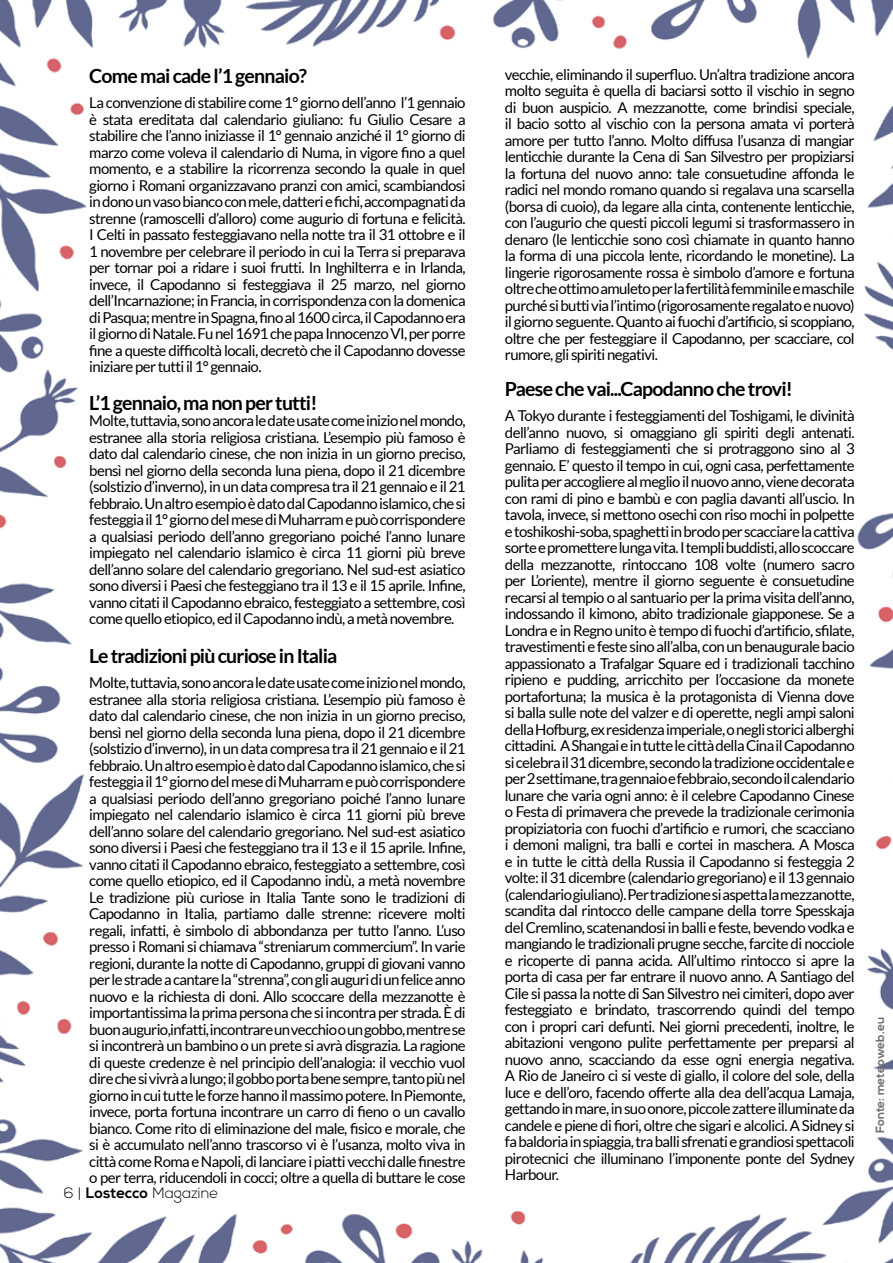
<style>
.page{position:relative;width:893px;height:1263px;background:#fff}
.page>*{position:absolute;margin:0;border:0;box-sizing:border-box;transform-origin:0 0}
.t1{font:700 19.5px "Lato";letter-spacing:-.04em;color:#000}
.t2{font:15px/16.5px "Lato";letter-spacing:-.04em;color:#000;text-align:justify}
.t3{font:300 15px "Nexa";color:#000}
.t4{font:700 12px "Nexa";color:#706f6f}
.s1{font-weight:700}
</style>
<div class="page">
<img style="left:0;top:0;width:893px;height:1263px">
<h1 class="t1" style="left:89px;top:65px;width:219px">Come mai cade l’1 gennaio?</h1>
<p class="t2" style="left:89px;top:95px;width:378px">La convenzione di stabilire come 1° giorno dell’anno l’1 gennaio è stata ereditata dal calendario giuliano: fu Giulio Cesare a stabilire che l’anno iniziasse il 1° gennaio anziché il 1° giorno di marzo come voleva il calendario di Numa, in vigore fino a quel momento, e a stabilire la ricorrenza secondo la quale in quel giorno i Romani organizzavano pranzi con amici, scambiandosi in dono un vaso bianco con mele, datteri e fichi, accompagnati da strenne (ramoscelli d’alloro) come augurio di fortuna e felicità.<br>I Celti in passato festeggiavano nella notte tra il 31 ottobre e il 1 novembre per celebrare il periodo in cui la Terra si preparava per tornar poi a ridare i suoi frutti. In Inghilterra e in Irlanda, invece, il Capodanno si festeggiava il 25 marzo, nel giorno dell’Incarnazione; in Francia, in corrispondenza con la domenica di Pasqua; mentre in Spagna, fino al 1600 circa, il Capodanno era il giorno di Natale. Fu nel 1691 che papa Innocenzo VI, per porre fine a queste difficoltà locali, decretò che il Capodanno dovesse iniziare per tutti il 1° gennaio.</p>
<h1 class="t1" style="left:89px;top:392px;width:230px">L’1 gennaio, ma non per tutti!</h1>
<p class="t2" style="left:89px;top:413px;width:378px">Molte, tuttavia, sono ancora le date usate come inizio nel mondo, estranee alla storia religiosa cristiana. L’esempio più famoso è dato dal calendario cinese, che non inizia in un giorno preciso, bensì nel giorno della seconda luna piena, dopo il 21 dicembre (solstizio d’inverno), in un data compresa tra il 21 gennaio e il 21 febbraio. Un altro esempio è dato dal Capodanno islamico, che si festeggia il 1° giorno del mese di Muharram e può corrispondere a qualsiasi periodo dell’anno gregoriano poiché l’anno lunare impiegato nel calendario islamico è circa 11 giorni più breve dell’anno solare del calendario gregoriano. Nel sud-est asiatico sono diversi i Paesi che festeggiano tra il 13 e il 15 aprile. Infine, vanno citati il Capodanno ebraico, festeggiato a settembre, così come quello etiopico, ed il Capodanno indù, a metà novembre.</p>
<h1 class="t1" style="left:89px;top:645px;width:250px">Le tradizioni più curiose in Italia</h1>
<p class="t2" style="left:89px;top:675px;width:378px">Molte, tuttavia, sono ancora le date usate come inizio nel mondo, estranee alla storia religiosa cristiana. L’esempio più famoso è dato dal calendario cinese, che non inizia in un giorno preciso, bensì nel giorno della seconda luna piena, dopo il 21 dicembre (solstizio d’inverno), in un data compresa tra il 21 gennaio e il 21 febbraio. Un altro esempio è dato dal Capodanno islamico, che si festeggia il 1° giorno del mese di Muharram e può corrispondere a qualsiasi periodo dell’anno gregoriano poiché l’anno lunare impiegato nel calendario islamico è circa 11 giorni più breve dell’anno solare del calendario gregoriano. Nel sud-est asiatico sono diversi i Paesi che festeggiano tra il 13 e il 15 aprile. Infine, vanno citati il Capodanno ebraico, festeggiato a settembre, così come quello etiopico, ed il Capodanno indù, a metà novembre Le tradizione più curiose in Italia Tante sono le tradizioni di Capodanno in Italia, partiamo dalle strenne: ricevere molti regali, infatti, è simbolo di abbondanza per tutto l’anno. L’uso presso i Romani si chiamava “streniarum commercium”. In varie regioni, durante la notte di Capodanno, gruppi di giovani vanno per le strade a cantare la “strenna”, con gli auguri di un felice anno nuovo e la richiesta di doni. Allo scoccare della mezzanotte è importantissima la prima persona che si incontra per strada. È di buon augurio,infatti, incontrare un vecchio o un gobbo, mentre se si incontrerà un bambino o un prete si avrà disgrazia. La ragione di queste credenze è nel principio dell’analogia: il vecchio vuol dire che si vivrà a lungo; il gobbo porta bene sempre, tanto più nel giorno in cui tutte le forze hanno il massimo potere. In Piemonte, invece, porta fortuna incontrare un carro di fieno o un cavallo bianco. Come rito di eliminazione del male, fisico e morale, che si è accumulato nell’anno trascorso vi è l’usanza, molto viva in città come Roma e Napoli, di lanciare i piatti vecchi dalle finestre o per terra, riducendoli in cocci; oltre a quella di buttare le cose</p>
<p class="t3" style="left:64px;top:1184px;width:156px">6 | <span class="s1">Lostecco</span> Magazine</p>
<p class="t2" style="left:505px;top:66px;width:351px">vecchie, eliminando il superfluo. Un’altra tradizione ancora molto seguita è quella di baciarsi sotto il vischio in segno di buon auspicio. A mezzanotte, come brindisi speciale, il bacio sotto al vischio con la persona amata vi porterà amore per tutto l’anno. Molto diffusa l’usanza di mangiar lenticchie durante la Cena di San Silvestro per propiziarsi la fortuna del nuovo anno: tale consuetudine affonda le radici nel mondo romano quando si regalava una scarsella (borsa di cuoio), da legare alla cinta, contenente lenticchie, con l’augurio che questi piccoli legumi si trasformassero in denaro (le lenticchie sono così chiamate in quanto hanno la forma di una piccola lente, ricordando le monetine). La lingerie rigorosamente rossa è simbolo d’amore e fortuna oltre che ottimo amuleto per la fertilità femminile e maschile purché si butti via l’intimo (rigorosamente regalato e nuovo) il giorno seguente. Quanto ai fuochi d’artificio, si scoppiano, oltre che per festeggiare il Capodanno, per scacciare, col rumore, gli spiriti negativi.</p>
<h1 class="t1" style="left:505px;top:378px;width:289px">Paese che vai...Capodanno che trovi!</h1>
<p class="t2" style="left:505px;top:407px;width:351px">A Tokyo durante i festeggiamenti del Toshigami, le divinità dell’anno nuovo, si omaggiano gli spiriti degli antenati.<br>Parliamo di festeggiamenti che si protraggono sino al 3 gennaio. E’ questo il tempo in cui, ogni casa, perfettamente pulita per accogliere al meglio il nuovo anno, viene decorata con rami di pino e bambù e con paglia davanti all’uscio. In tavola, invece, si mettono osechi con riso mochi in polpette e toshikoshi-soba, spaghetti in brodo per scacciare la cattiva sorte e promettere lunga vita. I templi buddisti, allo scoccare della mezzanotte, rintoccano 108 volte (numero sacro per L’oriente), mentre il giorno seguente è consuetudine recarsi al tempio o al santuario per la prima visita dell’anno, indossando il kimono, abito tradizionale giapponese. Se a Londra e in Regno unito è tempo di fuochi d’artificio, sfilate, travestimenti e feste sino all’alba, con un benaugurale bacio appassionato a Trafalgar Square ed i tradizionali tacchino ripieno e pudding, arricchito per l’occasione da monete portafortuna; la musica è la protagonista di Vienna dove si balla sulle note del valzer e di operette, negli ampi saloni della Hofburg, ex residenza imperiale, o negli storici alberghi cittadini. A Shangai e in tutte le città della Cina il Capodanno si celebra il 31 dicembre, secondo la tradizione occidentale e per 2 settimane, tra gennaio e febbraio, secondo il calendario lunare che varia ogni anno: è il celebre Capodanno Cinese o Festa di primavera che prevede la tradizionale cerimonia propiziatoria con fuochi d’artificio e rumori, che scacciano i demoni maligni, tra balli e cortei in maschera. A Mosca e in tutte le città della Russia il Capodanno si festeggia 2 volte: il 31 dicembre (calendario gregoriano) e il 13 gennaio (calendario giuliano). Per tradizione si aspetta la mezzanotte, scandita dal rintocco delle campane della torre Spesskaja del Cremlino, scatenandosi in balli e feste, bevendo vodka e mangiando le tradizionali prugne secche, farcite di nocciole e ricoperte di panna acida. All’ultimo rintocco si apre la porta di casa per far entrare il nuovo anno. A Santiago del Cile si passa la notte di San Silvestro nei cimiteri, dopo aver festeggiato e brindato, trascorrendo quindi del tempo con i propri cari defunti. Nei giorni precedenti, inoltre, le abitazioni vengono pulite perfettamente per preparsi al nuovo anno, scacciando da esse ogni energia negativa.<br>A Rio de Janeiro ci si veste di giallo, il colore del sole, della luce e dell’oro, facendo offerte alla dea dell’acqua Lamaja, gettando in mare, in suo onore, piccole zattere illuminate da candele e piene di fiori, oltre che sigari e alcolici. A Sidney si fa baldoria in spiaggia, tra balli sfrenati e grandiosi spettacoli pirotecnici che illuminano l’imponente ponte del Sydney Harbour.</p>
<p class="t4" style="left:873px;top:1133px;width:118px;rotate:-90deg">Fonte: meteoweb.eu</p>
</div>
